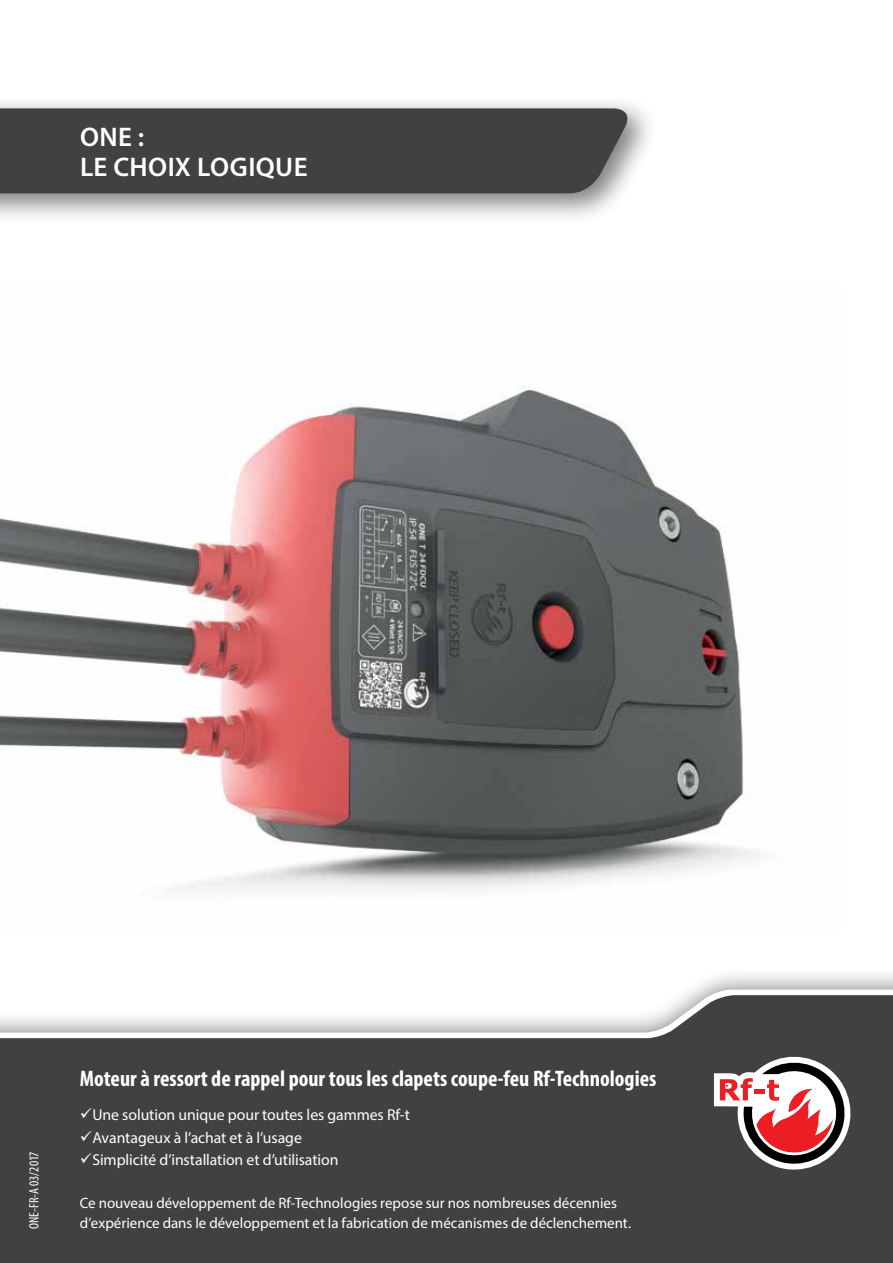
<style>
.page{position:relative;width:893px;height:1263px;background:#fff}
.page>*{position:absolute;margin:0;border:0;box-sizing:border-box;transform-origin:0 0}
.t1{font:600 27px/30px "Myriad Pro";letter-spacing:.015em;color:#fff}
.t2{font:700 condensed 22.5px "Myriad Pro";color:#fff}
.t3{font:15.75px/22.5px "Myriad Pro";letter-spacing:-.005em;color:#fff}
.t4{font:15px/19.5px "Myriad Pro";color:#fff}
.t5{font:condensed 13.5px "Myriad Pro";color:#fff}
</style>
<div class="page">
<img style="left:0;top:386px;width:759px;height:504px">
<div style="left:0;top:94px;width:659px;height:132px;background:#000;opacity:.5"></div>
<div style="left:0;top:108px;width:635px;height:85px;background:#414042"></div>
<div style="left:0;top:966px;width:893px;height:297px;background:#000;opacity:.5"></div>
<svg style="left:0;top:989px;width:893px;height:6px"></svg>
<svg style="left:0;top:995px;width:893px;height:268px;fill:#414042"></svg>
<svg style="left:714px;top:1057px;width:136px;height:112px"></svg>
<svg style="left:81px;top:1108px;width:11px;height:10px"></svg>
<svg style="left:81px;top:1130px;width:11px;height:11px"></svg>
<svg style="left:81px;top:1153px;width:11px;height:10px"></svg>
<h1 class="t1" style="left:80px;top:121px;width:226px">ONE :<br>LE CHOIX LOGIQUE</h1>
<p class="t5" style="left:26px;top:1229px;width:79px;rotate:-90deg">ONE-FR-A 03/2017</p>
<h2 class="t2" style="left:80px;top:1065px;width:578px">Moteur à ressort de rappel pour tous les clapets coupe-feu Rf-Technologies</h2>
<p class="t3" style="left:92px;top:1103px;width:319px">Une solution unique pour toutes les gammes Rf-t<br>Avantageux à l’achat et à l’usage<br>Simplicité d’installation et d’utilisation</p>
<p class="t4" style="left:80px;top:1193px;width:553px">Ce nouveau développement de Rf-Technologies repose sur nos nombreuses décennies d’expérience dans le développement et la fabrication de mécanismes de déclenchement.</p>
</div>
